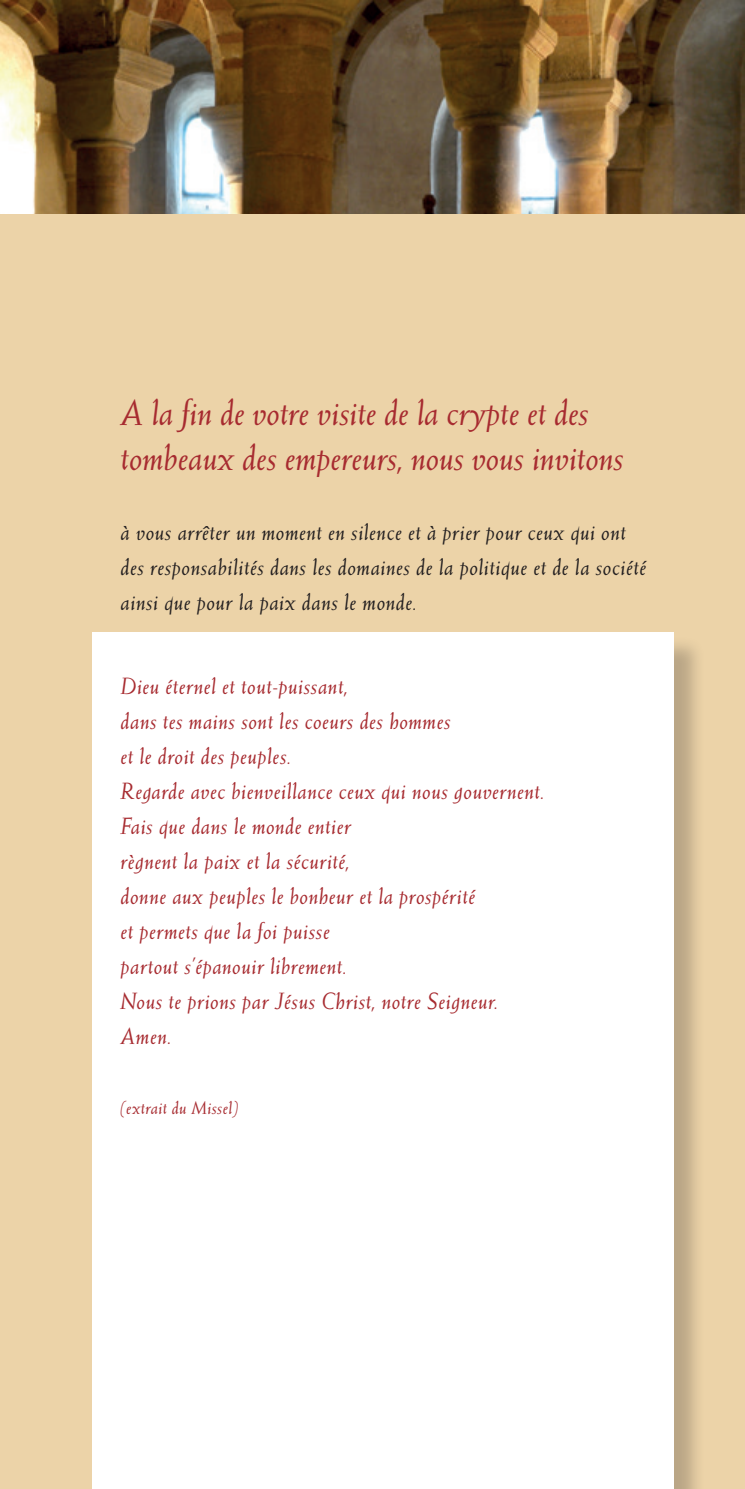
<style>
.page{position:relative;width:745px;height:1489px;background:#fff}
.page>*{position:absolute;margin:0;border:0;box-sizing:border-box;transform-origin:0 0}
.t1{font:italic 35px/45px "Weiss SBOP";color:#a72b30}
.t2{font:italic 22.5px/35px "Weiss SBOP";letter-spacing:.025em;color:#a72b30}
.t3{font:italic 22.5px/35px "Weiss SBOP";letter-spacing:.025em;color:#231f20}
.t4{font:italic 17.5px "Weiss SBOP";letter-spacing:.025em;color:#a72b30}
</style>
<div class="page">
<div style="left:0;top:0;width:744px;height:1488px;background:#ecd3a8"></div>
<div style="left:96px;top:636px;width:609px;height:852px;background:#231f20;opacity:.25"></div>
<div style="left:92px;top:632px;width:581px;height:856px;background:#fff"></div>
<img style="left:0;top:0;width:744px;height:213px">
<h1 class="t1" style="left:120px;top:390px;width:504px">A la fin de votre visite de la crypte et des tombeaux des empereurs, nous vous invitons</h1>
<p class="t3" style="left:120px;top:514px;width:526px">à vous arrêter un moment en silence et à prier pour ceux qui ont des responsabilités dans les domaines de la politique et de la société ainsi que pour la paix dans le monde.</p>
<p class="t2" style="left:120px;top:668px;width:425px">Dieu éternel et tout-puissant,<br>dans tes mains sont les coeurs des hommes<br>et le droit des peuples.<br>Regarde avec bienveillance ceux qui nous gouvernent.<br>Fais que dans le monde entier<br>règnent la paix et la sécurité,<br>donne aux peuples le bonheur et la prospérité<br>et permets que la foi puisse<br>partout s’épanouir librement.<br>Nous te prions par Jésus Christ, notre Seigneur.<br>Amen.</p>
<p class="t4" style="left:120px;top:1097px;width:119px">(extrait du Missel)</p>
</div>
